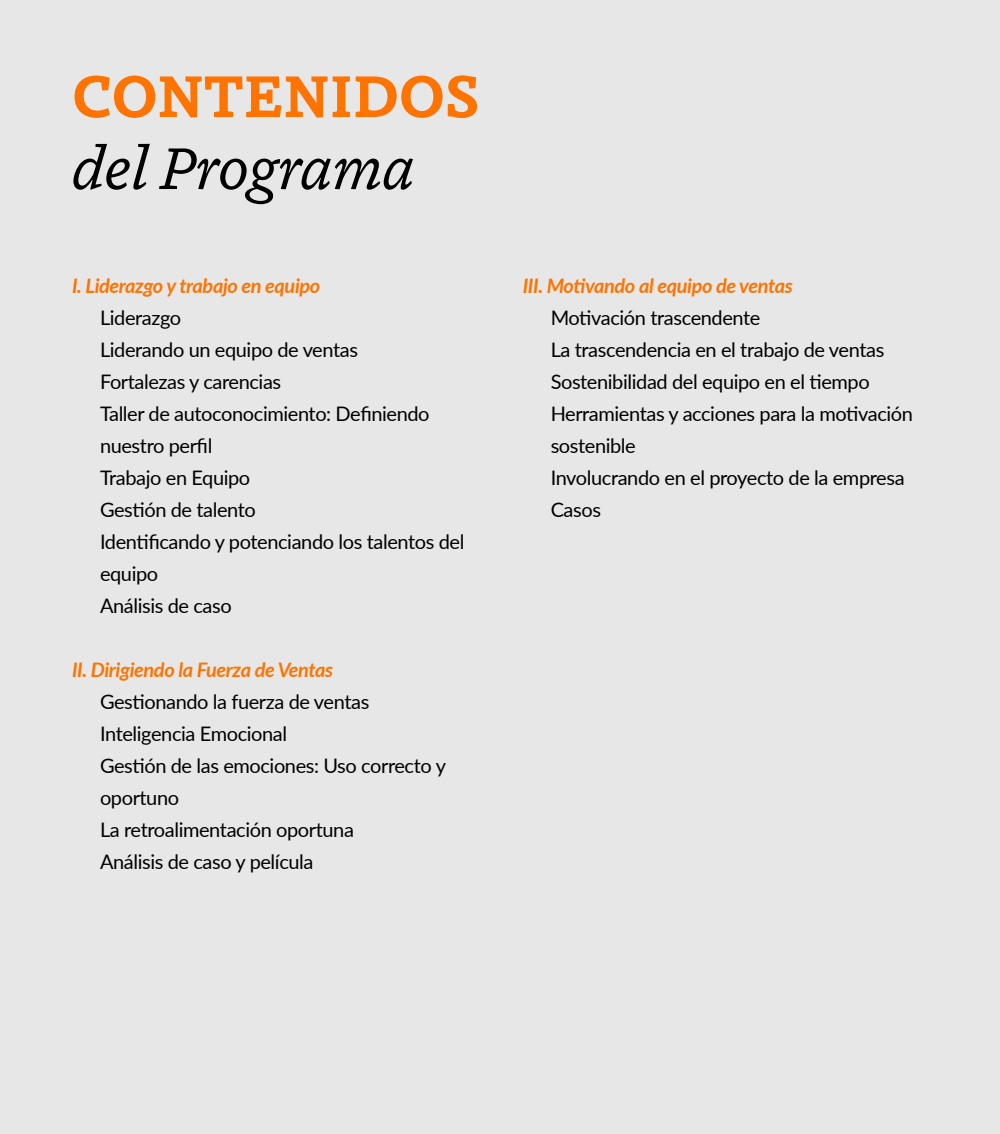
<style>
.page{position:relative;width:1000px;height:1134px;background:#e7e7e7}
.page>*{position:absolute;margin:0;border:0;box-sizing:border-box;transform-origin:0 0}
.t1{font:italic 60px "Dovetail MVB";color:#000}
.t2{font:700 60px "Dovetail MVB";letter-spacing:.005em;color:#ff7301}
.t3{font:20px/32px "Lato";letter-spacing:-.02em;color:#000}
.t4{font:italic 700 20px "Lato";letter-spacing:-.02em;color:#ff7301}
</style>
<div class="page">
<h1 class="t2" style="left:72px;top:51px;width:409px">CONTENIDOS</h1>
<h1 class="t1" style="left:72px;top:125px;width:344px">del Programa</h1>
<p class="t4" style="left:72px;top:271px;width:250px">I. Liderazgo y trabajo en equipo</p>
<p class="t3" style="left:100px;top:301px;width:366px">Liderazgo<br>Liderando un equipo de ventas<br>Fortalezas y carencias<br>Taller de autoconocimiento: Definiendo nuestro perfil<br>Trabajo en Equipo<br>Gestión de talento<br>Identificando y potenciando los talentos del equipo<br>Análisis de caso</p>
<p class="t4" style="left:72px;top:655px;width:263px">II. Dirigiendo la Fuerza de Ventas</p>
<p class="t3" style="left:100px;top:685px;width:347px">Gestionando la fuerza de ventas<br>Inteligencia Emocional<br>Gestión de las emociones: Uso correcto y oportuno<br>La retroalimentación oportuna<br>Análisis de caso y película</p>
<p class="t4" style="left:523px;top:271px;width:272px">III. Motivando al equipo de ventas</p>
<p class="t3" style="left:551px;top:301px;width:364px">Motivación trascendente<br>La trascendencia en el trabajo de ventas<br>Sostenibilidad del equipo en el tiempo<br>Herramientas y acciones para la motivación sostenible<br>Involucrando en el proyecto de la empresa<br>Casos</p>
</div>
